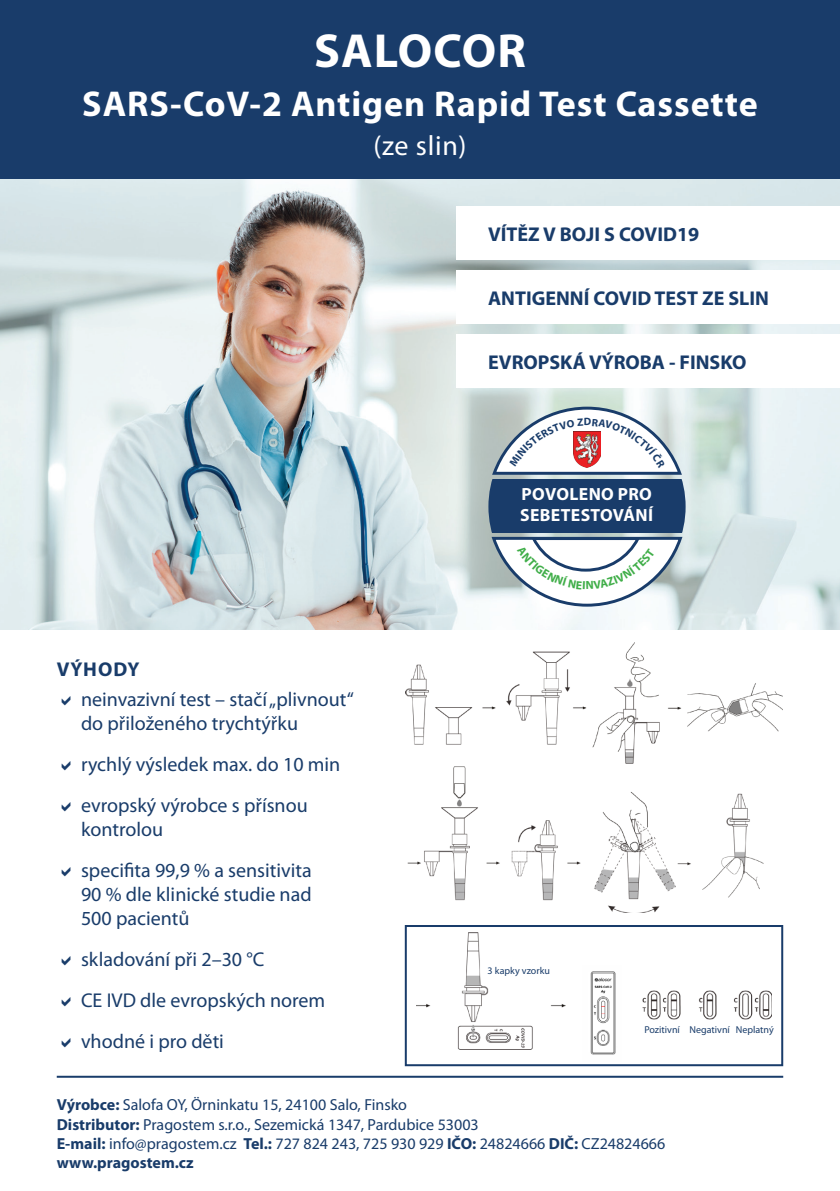
<style>
.page{position:relative;width:840px;height:1191px;background:#fff}
.page>*{position:absolute;margin:0;border:0;box-sizing:border-box;transform-origin:0 0}
.t1{font:700 48px "Myriad Pro";letter-spacing:.025em;color:#fff}
.t2{font:700 36px "Myriad Pro";letter-spacing:.025em;color:#fff}
.t3{font:28px "Myriad Pro";letter-spacing:.025em;color:#fff}
.t4{font:20px/24px "Myriad Pro";color:#193c6a}
.t5{font:700 20px "Myriad Pro";color:#193c6a}
.t6{font:700 17.6px/21.2px "Myriad Pro";letter-spacing:.02em;color:#fff}
.t7{font:16px/19.2px "Myriad Pro";color:#193c6a}
.t8{font:700 16px "Myriad Pro";color:#193c6a}
.t9{font:700 10.8px "Myriad Pro";color:#193c6a}
.t10{font:10px "Myriad Pro";color:#193c6a}
.s1{font-weight:700}
</style>
<div class="page">
<img style="left:0;top:178px;width:839px;height:451px">
<div style="left:456px;top:207px;width:383px;height:53px;background:#fff"></div>
<div style="left:456px;top:271px;width:383px;height:53px;background:#fff"></div>
<div style="left:456px;top:335px;width:383px;height:53px;background:#fff"></div>
<div style="left:0;top:0;width:839px;height:178px;background:#193c6a"></div>
<hr style="left:57px;top:1075px;width:725px;height:2px;background:#193c6a">
<img style="left:405px;top:643px;width:377px;height:269px">
<img style="left:416px;top:933px;width:355px;height:116px">
<img style="left:582px;top:965px;width:39px;height:90px">
<div style="left:404px;top:925px;width:378px;height:141px;border:2px solid #193c6a"></div>
<div style="left:487px;top:966px;width:83px;height:13px;background:#fff"></div>
<div style="left:644px;top:1025px;width:36px;height:10px;background:#fff"></div>
<div style="left:689px;top:1025px;width:41px;height:9px;background:#fff"></div>
<div style="left:735px;top:1025px;width:41px;height:9px;background:#fff"></div>
<svg style="left:489px;top:405px;width:195px;height:203px"></svg>
<p class="t1" style="left:314px;top:19px;width:213px">SALOCOR</p>
<p class="t2" style="left:82px;top:80px;width:676px">SARS-CoV-2 Antigen Rapid Test Cassette</p>
<p class="t3" style="left:373px;top:128px;width:95px">(ze slin)</p>
<p class="t5" style="left:488px;top:221px;width:212px">VÍTĚZ V BOJI S COVID19</p>
<p class="t5" style="left:488px;top:285px;width:282px">ANTIGENNÍ COVID TEST ZE SLIN</p>
<p class="t5" style="left:488px;top:349px;width:260px">EVROPSKÁ VÝROBA - FINSKO</p>
<p class="t9" style="left:583px;top:415px;width:9px">D</p>
<p class="t5" style="left:57px;top:656px;width:84px">VÝHODY</p>
<p class="t4" style="left:81px;top:687px;width:274px">neinvazivní test – stačí „plivnout“ do přiloženého trychtýřku</p>
<p class="t4" style="left:81px;top:752px;width:261px">rychlý výsledek max. do 10 min</p>
<p class="t4" style="left:81px;top:793px;width:228px">evropský výrobce s přísnou kontrolou</p>
<p class="t4" style="left:81px;top:858px;width:232px;text-align:justify">specifita 99,9 % a sensitivita 90 % dle klinické studie nad 500 pacientů</p>
<p class="t4" style="left:81px;top:947px;width:185px">skladování při 2–30 °C</p>
<p class="t4" style="left:81px;top:988px;width:245px">CE IVD dle evropských norem</p>
<p class="t4" style="left:81px;top:1029px;width:144px">vhodné i pro děti</p>
<p class="t6" style="left:520px;top:483px;width:134px">POVOLENO PRO<br>SEBETESTOVÁNÍ</p>
<p class="t10" style="left:487px;top:964px;width:64px">3 kapky vzorku</p>
<p class="t10" style="left:644px;top:1023px;width:37px">Pozitivní</p>
<p class="t10" style="left:689px;top:1023px;width:42px">Negativní</p>
<p class="t10" style="left:735px;top:1023px;width:39px">Neplatný</p>
<p class="t7" style="left:57px;top:1095px;width:609px"><span class="s1">Výrobce:</span> Salofa OY, Örninkatu 15, 24100 Salo, Finsko<br><span class="s1">Distributor:</span> Pragostem s.r.o., Sezemická 1347, Pardubice 53003<br><span class="s1">E-mail:</span> info@pragostem.cz <span class="s1">Tel.:</span> 727 824 243, 725 930 929 <span class="s1">IČO:</span> 24824666 <span class="s1">DIČ:</span> CZ24824666</p>
<p class="t8" style="left:57px;top:1152px;width:138px">www.pragostem.cz</p>
</div>
